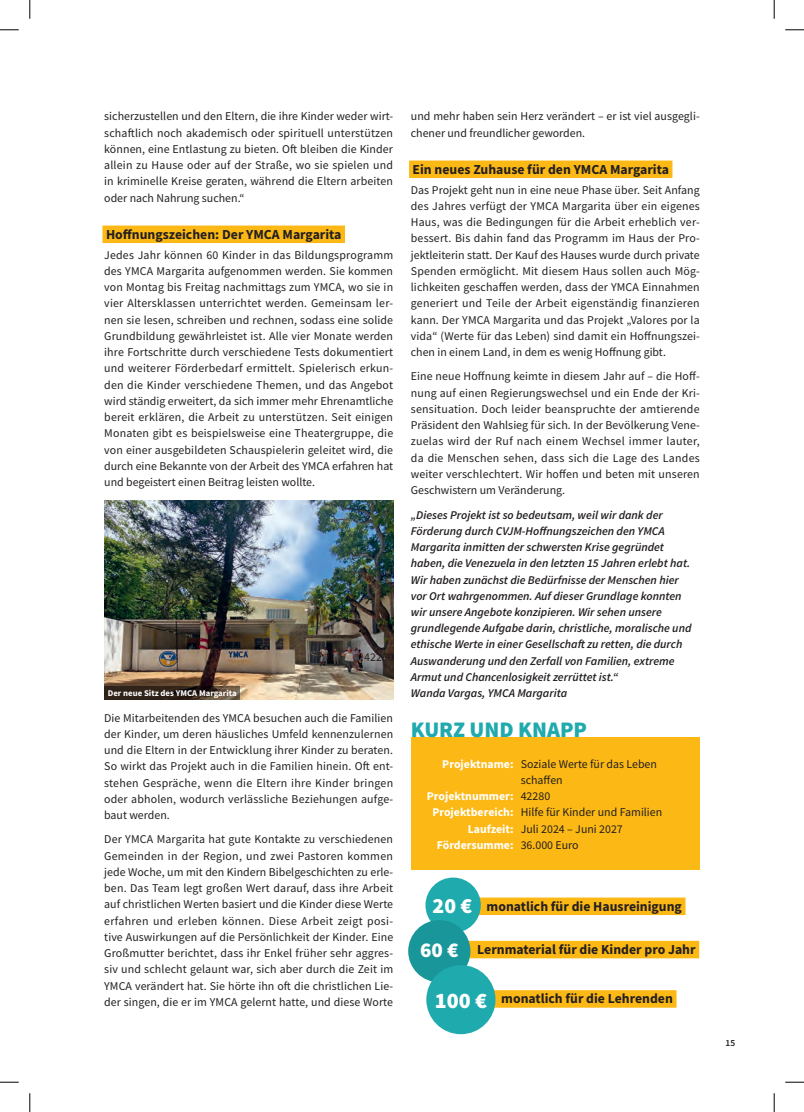
<style>
.page{position:relative;width:804px;height:1112px;background:#fff}
.page>*{position:absolute;margin:0;border:0;box-sizing:border-box;transform-origin:0 0}
.t1{font:900 22.25px "Source Sans Pro";color:#1faaae}
.t2{font:900 22.25px "Source Sans Pro";color:#fff}
.t3{font:700 13.75px "Source Sans Pro";color:#231f20}
.t4{font:11.88px/16.2px "Source Sans Pro";color:#231f20;text-align:justify}
.t5{font:italic 600 11.88px/16.2px "Source Sans Pro";color:#231f20}
.t6{font:700 11.88px "Source Sans Pro";color:#fff}
.t7{font:600 9.38px "Source Sans Pro";color:#231f20}
.t8{font:700 8.75px "Source Sans Pro";color:#fff}
.s1{font-weight:700;color:#fff}
.s2{font-weight:400;color:#231f20}
.s3{font-weight:900;font-size:21.75px;color:#fff}
.s4{font-weight:900;font-size:21.12px;color:#fff}
</style>
<div class="page">
<img style="left:104px;top:501px;width:289px;height:198px">
<svg style="left:104px;top:686px;width:136px;height:13px;background:#382a1f"></svg>
<div style="left:411px;top:737px;width:288px;height:133px;background:#fcb814"></div>
<div style="left:481px;top:990px;width:195px;height:18px;background:#fcb814"></div>
<div style="left:469px;top:898px;width:216px;height:17px;background:#fcb814"></div>
<div style="left:427px;top:879px;width:52px;height:52px;background:#1faaae;border-radius:50%"></div>
<div style="left:425px;top:878px;width:56px;height:55px;border:4px solid #1faaae;border-radius:50%"></div>
<div style="left:463px;top:941px;width:236px;height:17px;background:#fcb814"></div>
<div style="left:410px;top:922px;width:58px;height:58px;background:#189699;border-radius:50%"></div>
<div style="left:408px;top:920px;width:62px;height:62px;border:4px solid #189699;border-radius:50%"></div>
<div style="left:428px;top:967px;width:65px;height:65px;background:#1faaae;border-radius:50%"></div>
<div style="left:426px;top:965px;width:69px;height:69px;border:5px solid #1faaae;border-radius:50%"></div>
<div style="left:102px;top:226px;width:243px;height:17px;background:#fcb814"></div>
<div style="left:409px;top:161px;width:263px;height:17px;background:#fcb814"></div>
<svg style="left:0;top:29px;width:19px;height:2px"></svg>
<svg style="left:785px;top:29px;width:19px;height:2px"></svg>
<svg style="left:0;top:1081px;width:19px;height:2px"></svg>
<svg style="left:785px;top:1081px;width:19px;height:2px"></svg>
<svg style="left:29px;top:0;width:2px;height:19px"></svg>
<svg style="left:29px;top:1093px;width:2px;height:19px"></svg>
<svg style="left:773px;top:0;width:2px;height:19px"></svg>
<svg style="left:773px;top:1093px;width:2px;height:19px"></svg>
<p class="t4" style="left:104px;top:108px;width:290px">sicherzustellen und den Eltern, die ihre Kinder weder wirt&shy;schaftlich noch akademisch oder spirituell unterstützen können, eine Entlastung zu bieten. Oft bleiben die Kinder allein zu Hause oder auf der Straße, wo sie spielen und in kriminelle Kreise geraten, während die Eltern arbeiten oder nach Nahrung suchen.“</p>
<p class="t3" style="left:106px;top:225px;width:237px">Hoffnungszeichen: Der YMCA Margarita</p>
<p class="t4" style="left:104px;top:246px;width:290px">Jedes Jahr können 60 Kinder in das Bildungsprogramm des YMCA Margarita aufgenommen werden. Sie kommen von Montag bis Freitag nachmittags zum YMCA, wo sie in vier Altersklassen unterrichtet werden. Gemeinsam ler&shy;nen sie lesen, schreiben und rechnen, sodass eine solide Grundbildung gewährleistet ist. Alle vier Monate werden ihre Fortschritte durch verschiedene Tests dokumentiert und weiterer Förderbedarf ermittelt. Spielerisch erkun&shy;den die Kinder verschiedene Themen, und das Angebot wird ständig erweitert, da sich immer mehr Ehrenamtliche bereit erklären, die Arbeit zu unterstützen. Seit einigen Monaten gibt es beispielsweise eine Theatergruppe, die von einer ausgebildeten Schauspielerin geleitet wird, die durch eine Bekannte von der Arbeit des YMCA erfahren hat und begeistert einen Beitrag leisten wollte.</p>
<p class="t8" style="left:108px;top:687px;width:130px">Der neue Sitz des YMCA Margarita</p>
<p class="t4" style="left:364px;top:649px;width:31px">42280</p>
<p class="t4" style="left:104px;top:709px;width:290px">Die Mitarbeitenden des YMCA besuchen auch die Familien der Kinder, um deren häusliches Umfeld kennenzulernen und die Eltern in der Entwicklung ihrer Kinder zu beraten.<br>So wirkt das Projekt auch in die Familien hinein. Oft ent&shy;stehen Gespräche, wenn die Eltern ihre Kinder bringen oder abholen, wodurch verlässliche Beziehungen aufge&shy;baut werden.</p>
<p class="t4" style="left:104px;top:831px;width:290px">Der YMCA Margarita hat gute Kontakte zu verschiedenen Gemeinden in der Region, und zwei Pastoren kommen jede Woche, um mit den Kindern Bibelgeschichten zu erle&shy;ben. Das Team legt großen Wert darauf, dass ihre Arbeit auf christlichen Werten basiert und die Kinder diese Werte erfahren und erleben können. Diese Arbeit zeigt posi&shy;tive Auswirkungen auf die Persönlichkeit der Kinder. Eine Großmutter berichtet, dass ihr Enkel früher sehr aggres&shy;siv und schlecht gelaunt war, sich aber durch die Zeit im YMCA verändert hat. Sie hörte ihn oft die christlichen Lie&shy;der singen, die er im YMCA gelernt hatte, und diese Worte</p>
<p class="t4" style="left:411px;top:108px;width:290px">und mehr haben sein Herz verändert – er ist viel ausgegli&shy;chener und freundlicher geworden.</p>
<p class="t3" style="left:412px;top:160px;width:258px">Ein neues Zuhause für den YMCA Margarita</p>
<p class="t4" style="left:411px;top:181px;width:290px">Das Projekt geht nun in eine neue Phase über. Seit Anfang des Jahres verfügt der YMCA Margarita über ein eigenes Haus, was die Bedingungen für die Arbeit erheblich ver&shy;bessert. Bis dahin fand das Programm im Haus der Pro&shy;jektleiterin statt. Der Kauf des Hauses wurde durch private Spenden ermöglicht. Mit diesem Haus sollen auch Mög&shy;lichkeiten geschaffen werden, dass der YMCA Einnahmen generiert und Teile der Arbeit eigenständig finanzieren kann. Der YMCA Margarita und das Projekt „Valores por la vida“ (Werte für das Leben) sind damit ein Hoffnungszei&shy;chen in einem Land, in dem es wenig Hoffnung gibt.</p>
<p class="t4" style="left:411px;top:368px;width:290px">Eine neue Hoffnung keimte in diesem Jahr auf – die Hoff&shy;nung auf einen Regierungswechsel und ein Ende der Kri&shy;sensituation. Doch leider beanspruchte der amtierende Präsident den Wahlsieg für sich. In der Bevölkerung Vene&shy;zuelas wird der Ruf nach einem Wechsel immer lauter, da die Menschen sehen, dass sich die Lage des Landes weiter verschlechtert. Wir hoffen und beten mit unseren Geschwistern um Veränderung.</p>
<p class="t5" style="left:411px;top:506px;width:282px">„Dieses Projekt ist so bedeutsam, weil wir dank der Förderung durch CVJM-Hoffnungszeichen den YMCA Margarita inmitten der schwersten Krise gegründet haben, die Venezuela in den letzten 15 Jahren erlebt hat.<br>Wir haben zunächst die Bedürfnisse der Menschen hier vor Ort wahrgenommen. Auf dieser Grundlage konnten wir unsere Angebote konzipieren. Wir sehen unsere grundlegende Aufgabe darin, christliche, moralische und ethische Werte in einer Gesellschaft zu retten, die durch Auswanderung und den Zerfall von Familien, extreme Armut und Chancenlosigkeit zerrüttet ist.“<br>Wanda Vargas, YMCA Margarita</p>
<h1 class="t1" style="left:411px;top:715px;width:178px">KURZ UND KNAPP</h1>
<p class="t4" style="left:442px;top:755px;width:216px"><span class="s1">Projektname:</span> Soziale Werte für das Leben</p>
<p class="t4" style="left:521px;top:772px;width:43px">schaffen</p>
<p class="t6" style="left:427px;top:788px;width:125px">Projektnummer: <span class="s2">42280</span></p>
<p class="t4" style="left:432px;top:804px;width:231px"><span class="s1">Projektbereich:</span> Hilfe für Kinder und Familien</p>
<p class="t4" style="left:468px;top:820px;width:157px"><span class="s1">Laufzeit:</span> Juli 2024 – Juni 2027</p>
<p class="t6" style="left:437px;top:837px;width:143px">Fördersumme: <span class="s2">36.000 Euro</span></p>
<p class="t3" style="left:432px;top:897px;width:251px"><span class="s3">20 €</span> monatlich für die Hausreinigung</p>
<p class="t3" style="left:420px;top:940px;width:277px"><span class="s4">60 €</span> Lernmaterial für die Kinder pro Jahr</p>
<h1 class="t2" style="left:435px;top:985px;width:54px">100 €</h1>
<p class="t3" style="left:501px;top:989px;width:173px">monatlich für die Lehrenden</p>
<p class="t7" style="left:725px;top:1037px;width:11px">15</p>
</div>
